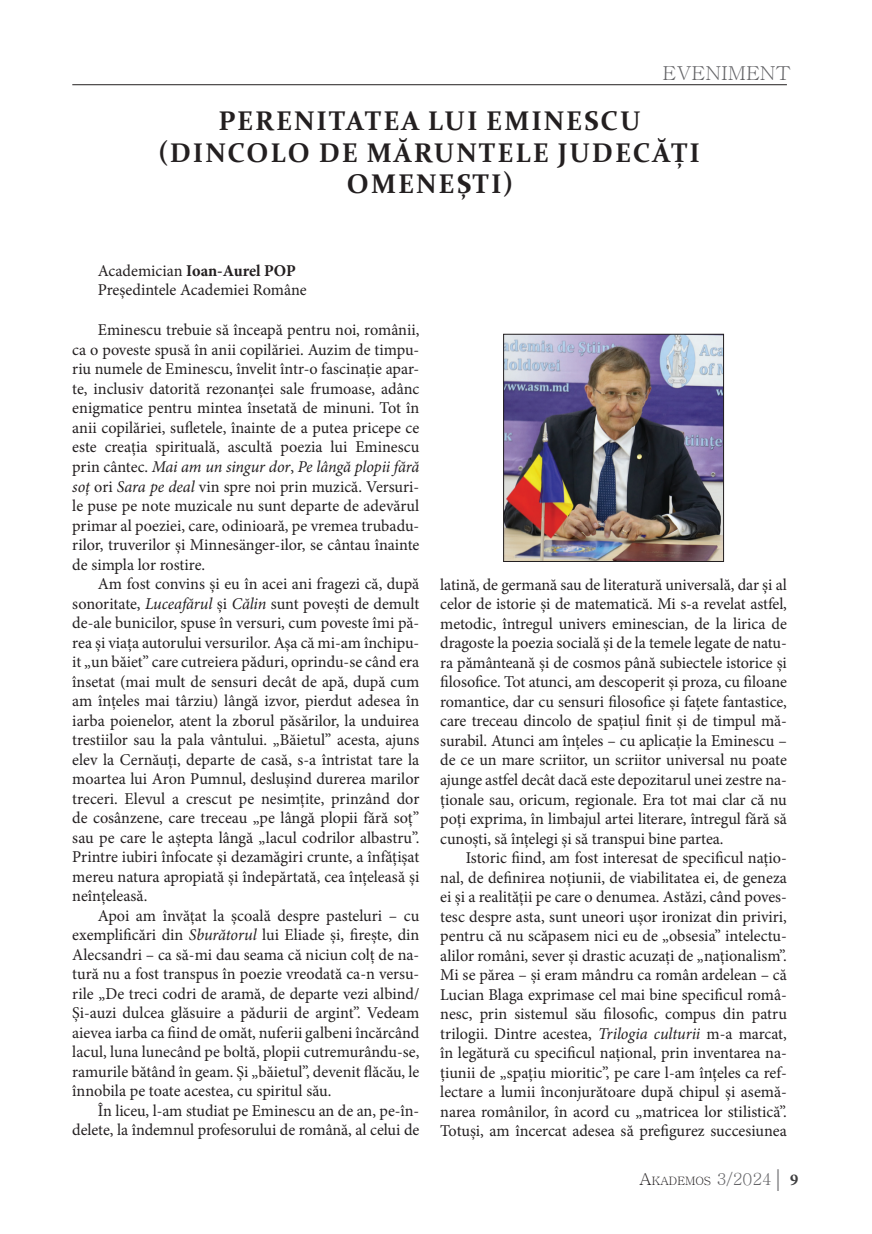
<style>
.page{position:relative;width:872px;height:1234px;background:#fff}
.page>*{position:absolute;margin:0;border:0;box-sizing:border-box;transform-origin:0 0}
.t1{font:700 27px/31.5px "Constantia";letter-spacing:.07em;color:#231f20;text-align:center}
.t2{font:19.2px "Batang";color:#636366;scale:1.06 1}
.t3{font:16.5px/19.5px "Minion Pro";letter-spacing:-.005em;color:#231f20;text-align:justify}
.t4{font:11.55px "Batang";color:#231f20}
.s1{font-weight:700}
.s2{font-style:italic}
.s3{font-size:16.5px}
.s4{font-size:16.5px;color:#636366}
.s5{font-family:"Garamond";font-size:24px;color:#636366}
.s6{font-family:"Minion Pro";font-weight:700;font-size:16.5px;color:#3e3e3f}
</style>
<div class="page">
<hr style="left:72px;top:84px;width:715px;height:1px;background:#231f20">
<img style="left:505px;top:336px;width:216px;height:223px">
<div style="left:503px;top:334px;width:220px;height:227px;border:1px solid #231f20"></div>
<p class="t2" style="left:662px;top:63px;width:123px">EVENIMENT</p>
<h1 class="t1" style="left:158px;top:104px;width:543px">PERENITATEA LUI EMINESCU (DINCOLO DE MĂRUNTELE JUDECĂȚI<br>OMENEȘTI)</h1>
<p class="t3" style="left:98px;top:261px;width:210px">Academician <span class="s1">Ioan-Aurel POP<br></span>Președintele Academiei Române</p>
<p class="t3" style="left:72px;top:320px;width:349px;text-indent:26px">Eminescu trebuie să înceapă pentru noi, românii, ca o poveste spusă în anii copilăriei. Auzim de timpu&shy;riu numele de Eminescu, învelit într-o fascinație apar&shy;te, inclusiv datorită rezonanței sale frumoase, adânc enigmatice pentru mintea însetată de minuni. Tot în anii copilăriei, sufletele, înainte de a putea pricepe ce este creația spirituală, ascultă poezia lui Eminescu prin cântec. <span class="s2">Mai am un singur dor</span>, <span class="s2">Pe lângă plopii fără soț</span> ori <span class="s2">Sara pe deal</span> vin spre noi prin muzică. Versuri&shy;le puse pe note muzicale nu sunt departe de adevărul primar al poeziei, care, odinioară, pe vremea trubadu&shy;rilor, truverilor și Minnesänger-ilor, se cântau înainte de simpla lor rostire.</p>
<p class="t3" style="left:72px;top:574px;width:348px;text-indent:26px">Am fost convins și eu în acei ani fragezi că, după sonoritate, <span class="s2">Luceafărul</span> și <span class="s2">Călin</span> sunt povești de demult de-ale bunicilor, spuse în versuri, cum poveste îmi pă&shy;rea și viața autorului versurilor. Așa că mi-am închipu&shy;it „un băiet” care cutreiera păduri, oprindu-se când era însetat (mai mult de sensuri decât de apă, după cum am înțeles mai târziu) lângă izvor, pierdut adesea în iarba poienelor, atent la zborul păsărilor, la unduirea trestiilor sau la pala vântului. „Băietul” acesta, ajuns elev la Cernăuți, departe de casă, s-a întristat tare la moartea lui Aron Pumnul, deslușind durerea marilor treceri. Elevul a crescut pe nesimțite, prinzând dor de cosânzene, care treceau „pe lângă plopii fără soț” sau pe care le aștepta lângă „lacul codrilor albastru”.<br>Printre iubiri înfocate și dezamăgiri crunte, a înfățișat mereu natura apropiată și îndepărtată, cea înțeleasă și neînțeleasă.</p>
<p class="t3" style="left:72px;top:905px;width:349px;text-indent:26px">Apoi am învățat la școală despre pasteluri – cu exemplificări din <span class="s2">Sburătorul</span> lui Eliade și, firește, din Alecsandri – ca să-mi dau seama că niciun colț de na&shy;tură nu a fost transpus în poezie vreodată ca-n versu&shy;rile „De treci codri de aramă, de departe vezi albind/ Și-auzi dulcea glăsuire a pădurii de argint”. Vedeam aievea iarba ca fiind de omăt, nuferii galbeni încărcând lacul, luna lunecând pe boltă, plopii cutremurându-se, ramurile bătând în geam. Și „băietul”, devenit flăcău, le înnobila pe toate acestea, cu spiritul său.</p>
<p class="t3" style="left:72px;top:1100px;width:348px;text-align:right">În liceu, l-am studiat pe Eminescu an de an, pe-în&shy;delete, la îndemnul profesorului de română, al celui de</p>
<p class="t3" style="left:440px;top:574px;width:348px">latină, de germană sau de literatură universală, dar și al celor de istorie și de matematică. Mi s-a revelat astfel, metodic, întregul univers eminescian, de la lirica de dragoste la poezia socială și de la temele legate de natu&shy;ra pământeană și de cosmos până subiectele istorice și filosofice. Tot atunci, am descoperit și proza, cu filoane romantice, dar cu sensuri filosofice și fațete fantastice, care treceau dincolo de spațiul finit și de timpul mă&shy;surabil. Atunci am înțeles – cu aplicație la Eminescu – de ce un mare scriitor, un scriitor universal nu poate ajunge astfel decât dacă este depozitarul unei zestre na&shy;ționale sau, oricum, regionale. Era tot mai clar că nu poți exprima, în limbajul artei literare, întregul fără să cunoști, să înțelegi și să transpui bine partea.</p>
<p class="t3" style="left:440px;top:847px;width:348px;text-indent:26px">Istoric fiind, am fost interesat de specificul națio&shy;nal, de definirea noțiunii, de viabilitatea ei, de geneza ei și a realității pe care o denumea. Astăzi, când poves&shy;tesc despre asta, sunt uneori ușor ironizat din priviri, pentru că nu scăpasem nici eu de „obsesia” intelectu&shy;alilor români, sever și drastic acuzați de „naționalism”.<br>Mi se părea – și eram mândru ca român ardelean – că Lucian Blaga exprimase cel mai bine specificul româ&shy;nesc, prin sistemul său filosofic, compus din patru trilogii. Dintre acestea, <span class="s2">Trilogia culturii</span> m-a marcat, în legătură cu specificul național, prin inventarea na&shy;țiunii de „spațiu mioritic”, pe care l-am înțeles ca ref&shy;lectare a lumii înconjurătoare după chipul și asemă&shy;narea românilor, în acord cu „matricea lor stilistică”.<br>Totuși, am încercat adesea să prefigurez succesiunea</p>
<p class="t4" style="left:639px;top:1175px;width:160px"><span class="s3">A</span>KADEMOS <span class="s4">3/2024</span><span class="s5">|</span> <span class="s6">9</span></p>
</div>
